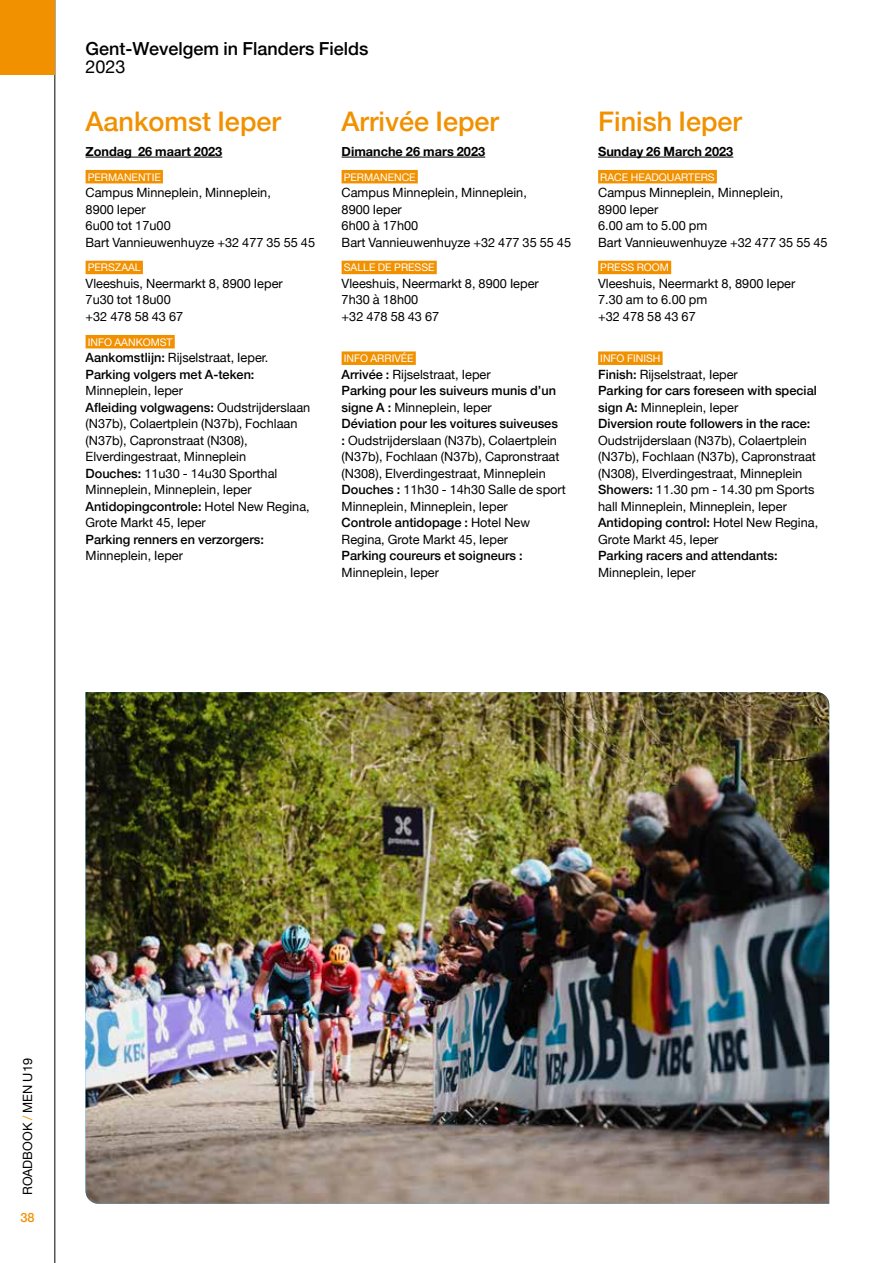
<style>
.page{position:relative;width:893px;height:1263px;background:#fff}
.page>*{position:absolute;margin:0;border:0;box-sizing:border-box;transform-origin:0 0}
.t1{font:500 27px "Helvetica Neue";color:#f19100}
.t2{font:500 18px "Helvetica Neue";color:#000}
.t3{font:18px "Helvetica Neue";color:#000}
.t4{font:12.75px/16.5px "Helvetica Neue";color:#000}
.t5{font:500 12.75px/16.5px "Helvetica Neue";color:#000}
.t6{font:700 12.75px "Helvetica Neue";color:#000}
.t7{font:500 12.75px "Helvetica Neue";color:#f19100}
.t8{font:10.5px "Helvetica Neue";color:#fff}
.s1{font-weight:400}
.s2{font-weight:500}
.s3{color:#f19100}
</style>
<div class="page">
<hr style="left:54px;top:0;width:1px;height:1263px;background:#000">
<div style="left:0;top:0;width:55px;height:74px;background:#f19100"></div>
<hr style="left:86px;top:157px;width:136px;height:1px;background:#000">
<div style="left:86px;top:170px;width:77px;height:13px;background:#f19100"></div>
<div style="left:86px;top:261px;width:57px;height:13px;background:#f19100"></div>
<div style="left:86px;top:335px;width:89px;height:13px;background:#f19100"></div>
<hr style="left:342px;top:157px;width:143px;height:1px;background:#000">
<div style="left:342px;top:170px;width:76px;height:13px;background:#f19100"></div>
<div style="left:342px;top:261px;width:95px;height:13px;background:#f19100"></div>
<div style="left:342px;top:351px;width:74px;height:14px;background:#f19100"></div>
<hr style="left:598px;top:157px;width:135px;height:1px;background:#000">
<div style="left:598px;top:170px;width:119px;height:13px;background:#f19100"></div>
<div style="left:598px;top:261px;width:73px;height:13px;background:#f19100"></div>
<div style="left:598px;top:351px;width:65px;height:14px;background:#f19100"></div>
<img style="left:86px;top:692px;width:743px;height:512px">
<h2 class="t2" style="left:86px;top:34px;width:284px">Gent-Wevelgem in Flanders Fields</h2>
<h2 class="t3" style="left:86px;top:53px;width:42px">2023</h2>
<h1 class="t1" style="left:86px;top:100px;width:197px">Aankomst Ieper</h1>
<p class="t6" style="left:86px;top:141px;width:138px">Zondag 26 maart 2023</p>
<p class="t8" style="left:88px;top:169px;width:75px">PERMANENTIE</p>
<p class="t4" style="left:86px;top:185px;width:231px">Campus Minneplein, Minneplein,<br>8900 Ieper<br>6u00 tot 17u00<br>Bart Vannieuwenhuyze +32 477 35 55 45</p>
<p class="t8" style="left:88px;top:260px;width:55px">PERSZAAL</p>
<p class="t4" style="left:86px;top:276px;width:199px">Vleeshuis, Neermarkt 8, 8900 Ieper<br>7u30 tot 18u00<br>+32 478 58 43 67</p>
<p class="t8" style="left:88px;top:334px;width:86px">INFO AANKOMST</p>
<p class="t5" style="left:86px;top:348px;width:184px">Aankomstlijn: <span class="s1">Rijselstraat, Ieper.<br></span>Parking volgers met A-teken:</p>
<p class="t4" style="left:86px;top:383px;width:226px">Minneplein, Ieper<br><span class="s2">Afleiding volgwagens:</span> Oudstrijderslaan (N37b), Colaertplein (N37b), Fochlaan (N37b), Capronstraat (N308),<br>Elverdingestraat, Minneplein<br><span class="s2">Douches:</span> 11u30 - 14u30 Sporthal<br>Minneplein, Minneplein, Ieper<br><span class="s2">Antidopingcontrole:</span> Hotel New Regina,<br>Grote Markt 45, Ieper</p>
<p class="t5" style="left:86px;top:530px;width:180px">Parking renners en verzorgers:</p>
<p class="t4" style="left:86px;top:548px;width:99px">Minneplein, Ieper</p>
<h1 class="t1" style="left:342px;top:100px;width:159px">Arrivée Ieper</h1>
<p class="t6" style="left:342px;top:141px;width:145px">Dimanche 26 mars 2023</p>
<p class="t8" style="left:344px;top:169px;width:73px">PERMANENCE</p>
<p class="t4" style="left:342px;top:185px;width:231px">Campus Minneplein, Minneplein,<br>8900 Ieper<br>6h00 à 17h00<br>Bart Vannieuwenhuyze +32 477 35 55 45</p>
<p class="t8" style="left:344px;top:260px;width:92px">SALLE DE PRESSE</p>
<p class="t4" style="left:342px;top:276px;width:199px">Vleeshuis, Neermarkt 8, 8900 Ieper<br>7h30 à 18h00<br>+32 478 58 43 67</p>
<p class="t8" style="left:344px;top:351px;width:71px">INFO ARRIVÉE</p>
<p class="t4" style="left:342px;top:367px;width:226px"><span class="s2">Arrivée :</span> Rijselstraat, Ieper<br><span class="s2">Parking pour les suiveurs munis d’un signe A :</span> Minneplein, Ieper<br><span class="s2">Déviation pour les voitures suiveuses<br>:</span> Oudstrijderslaan (N37b), Colaertplein (N37b), Fochlaan (N37b), Capronstraat (N308), Elverdingestraat, Minneplein <span class="s2">Douches :</span> 11h30 - 14h30 Salle de sport Minneplein, Minneplein, Ieper<br><span class="s2">Controle antidopage :</span> Hotel New Regina, Grote Markt 45, Ieper</p>
<p class="t5" style="left:342px;top:546px;width:183px">Parking coureurs et soigneurs :</p>
<p class="t4" style="left:342px;top:564px;width:99px">Minneplein, Ieper</p>
<h1 class="t1" style="left:598px;top:100px;width:145px">Finish Ieper</h1>
<p class="t6" style="left:598px;top:141px;width:137px">Sunday 26 March 2023</p>
<p class="t8" style="left:600px;top:169px;width:116px">RACE HEADQUARTERS</p>
<p class="t4" style="left:598px;top:185px;width:231px">Campus Minneplein, Minneplein,<br>8900 Ieper<br>6.00 am to 5.00 pm<br>Bart Vannieuwenhuyze +32 477 35 55 45</p>
<p class="t8" style="left:600px;top:260px;width:70px">PRESS ROOM</p>
<p class="t4" style="left:598px;top:276px;width:199px">Vleeshuis, Neermarkt 8, 8900 Ieper<br>7.30 am to 6.00 pm<br>+32 478 58 43 67</p>
<p class="t8" style="left:600px;top:351px;width:62px">INFO FINISH</p>
<p class="t5" style="left:598px;top:365px;width:220px">Finish: <span class="s1">Rijselstraat, Ieper<br></span>Parking for cars foreseen with special sign A: <span class="s1">Minneplein, Ieper<br></span>Diversion route followers in the race:</p>
<p class="t4" style="left:598px;top:432px;width:222px">Oudstrijderslaan (N37b), Colaertplein (N37b), Fochlaan (N37b), Capronstraat (N308), Elverdingestraat, Minneplein <span class="s2">Showers:</span> 11.30 pm - 14.30 pm Sports hall Minneplein, Minneplein, Ieper <span class="s2">Antidoping control:</span> Hotel New Regina, Grote Markt 45, Ieper</p>
<p class="t5" style="left:598px;top:546px;width:181px">Parking racers and attendants:</p>
<p class="t4" style="left:598px;top:564px;width:99px">Minneplein, Ieper</p>
<p class="t4" style="left:20px;top:1195px;width:139px;rotate:-90deg">ROADBOOK <span class="s3">/</span> MEN U19</p>
<p class="t7" style="left:21px;top:1207px;width:16px">38</p>
</div>
